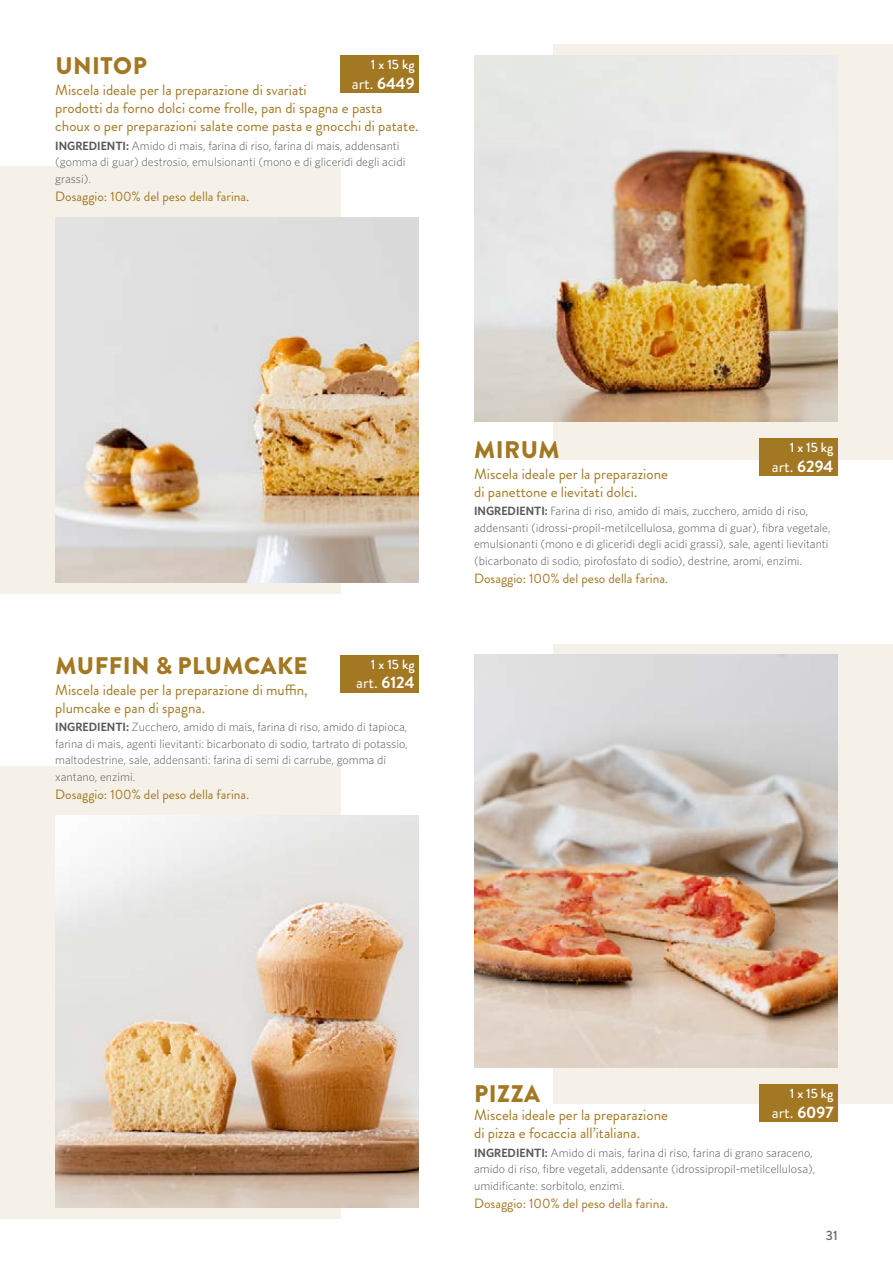
<style>
.page{position:relative;width:893px;height:1263px;background:#fff}
.page>*{position:absolute;margin:0;border:0;box-sizing:border-box;transform-origin:0 0}
.Nomi_prodotti{font:900 24px "Brandon Grotesque";letter-spacing:.02em;color:#a37823}
.t1{font:16.5px "Brandon Grotesque";color:#fff}
.Sottotitolo_prodotti{font:15px/18px "Brandon Grotesque";color:#a37823}
.Sottotitolo_prodotti-2{font:13.5px "Brandon Grotesque";color:#a37823}
.t2{font:500 13.5px "Brandon Grotesque";color:#fff}
.t3{font:500 13.5px "Brandon Grotesque";color:#5a6d61}
.ingedienti_prodotti{font:300 12px/16.5px "Whitney HTF";color:#57585a}
.s1{font-weight:700}
.s2{font-weight:600}
</style>
<div class="page">
<div style="left:553px;top:44px;width:340px;height:416px;background:#f5f1e9"></div>
<div style="left:0;top:166px;width:340px;height:428px;background:#f5f1e9"></div>
<div style="left:553px;top:644px;width:340px;height:459px;background:#f5f1e9"></div>
<div style="left:0;top:766px;width:340px;height:453px;background:#f5f1e9"></div>
<img style="left:474px;top:55px;width:364px;height:367px">
<img style="left:55px;top:218px;width:364px;height:365px">
<img style="left:474px;top:655px;width:364px;height:412px">
<img style="left:55px;top:816px;width:364px;height:392px">
<div style="left:759px;top:1084px;width:79px;height:38px;background:#a37823"></div>
<div style="left:759px;top:438px;width:79px;height:38px;background:#a37823"></div>
<div style="left:341px;top:55px;width:78px;height:38px;background:#a37823"></div>
<div style="left:341px;top:655px;width:78px;height:38px;background:#a37823"></div>
<p class="Nomi_prodotti" style="left:55px;top:49px;width:93px">UNITOP</p>
<p class="t2" style="left:371px;top:55px;width:45px">1 x 15 kg</p>
<p class="t1" style="left:352px;top:72px;width:64px">art. <span class="s1">6449</span></p>
<p class="Sottotitolo_prodotti" style="left:55px;top:81px;width:253px">Miscela ideale per la preparazione di svariati</p>
<p class="Sottotitolo_prodotti" style="left:55px;top:99px;width:365px">prodotti da forno dolci come frolle, pan di spagna e pasta choux o per preparazioni salate come pasta e gnocchi di patate.</p>
<p class="ingedienti_prodotti" style="left:55px;top:137px;width:352px"><span class="s2">INGREDIENTI:</span> Amido di mais, farina di riso, farina di mais, addensanti (gomma di guar) destrosio, emulsionanti (mono e di gliceridi degli acidi grassi).</p>
<p class="Sottotitolo_prodotti-2" style="left:55px;top:187px;width:196px">Dosaggio: 100% del peso della farina.</p>
<p class="Nomi_prodotti" style="left:55px;top:648px;width:254px">MUFFIN &amp; PLUMCAKE</p>
<p class="Sottotitolo_prodotti" style="left:55px;top:681px;width:254px">Miscela ideale per la preparazione di muffin,</p>
<p class="Sottotitolo_prodotti" style="left:55px;top:699px;width:151px">plumcake e pan di spagna.</p>
<p class="t2" style="left:371px;top:654px;width:45px">1 x 15 kg</p>
<p class="t1" style="left:356px;top:671px;width:60px">art. <span class="s1">6124</span></p>
<p class="ingedienti_prodotti" style="left:55px;top:718px;width:354px"><span class="s2">INGREDIENTI:</span> Zucchero, amido di mais, farina di riso, amido di tapioca, farina di mais, agenti lievitanti: bicarbonato di sodio, tartrato di potassio, maltodestrine, sale, addensanti: farina di semi di carrube, gomma di xantano, enzimi.</p>
<p class="Sottotitolo_prodotti-2" style="left:55px;top:785px;width:196px">Dosaggio: 100% del peso della farina.</p>
<p class="Nomi_prodotti" style="left:474px;top:433px;width:87px">MIRUM</p>
<p class="Sottotitolo_prodotti" style="left:474px;top:465px;width:195px">Miscela ideale per la preparazione</p>
<p class="Sottotitolo_prodotti" style="left:474px;top:483px;width:165px">di panettone e lievitati dolci.</p>
<p class="t2" style="left:790px;top:438px;width:45px">1 x 15 kg</p>
<p class="t1" style="left:772px;top:455px;width:63px">art. <span class="s1">6294</span></p>
<p class="ingedienti_prodotti" style="left:474px;top:503px;width:358px"><span class="s2">INGREDIENTI:</span> Farina di riso, amido di mais, zucchero, amido di riso, addensanti (idrossi-propil-metilcellulosa, gomma di guar), fibra vegetale, emulsionanti (mono e di gliceridi degli acidi grassi), sale, agenti lievitanti (bicarbonato di sodio, pirofosfato di sodio), destrine, aromi, enzimi.</p>
<p class="Sottotitolo_prodotti-2" style="left:474px;top:569px;width:196px">Dosaggio: 100% del peso della farina.</p>
<p class="Nomi_prodotti" style="left:474px;top:1077px;width:67px">PIZZA</p>
<p class="Sottotitolo_prodotti" style="left:474px;top:1106px;width:195px">Miscela ideale per la preparazione</p>
<p class="Sottotitolo_prodotti" style="left:474px;top:1124px;width:167px">di pizza e focaccia all’italiana.</p>
<p class="t2" style="left:790px;top:1084px;width:45px">1 x 15 kg</p>
<p class="t1" style="left:772px;top:1101px;width:63px">art. <span class="s1">6097</span></p>
<p class="ingedienti_prodotti" style="left:474px;top:1144px;width:343px"><span class="s2">INGREDIENTI:</span> Amido di mais, farina di riso, farina di grano saraceno, amido di riso, fibre vegetali, addensante (idrossipropil-metilcellulosa), umidificante: sorbitolo, enzimi.</p>
<p class="Sottotitolo_prodotti-2" style="left:474px;top:1194px;width:196px">Dosaggio: 100% del peso della farina.</p>
<p class="t3" style="left:826px;top:1226px;width:13px">31</p>
</div>
